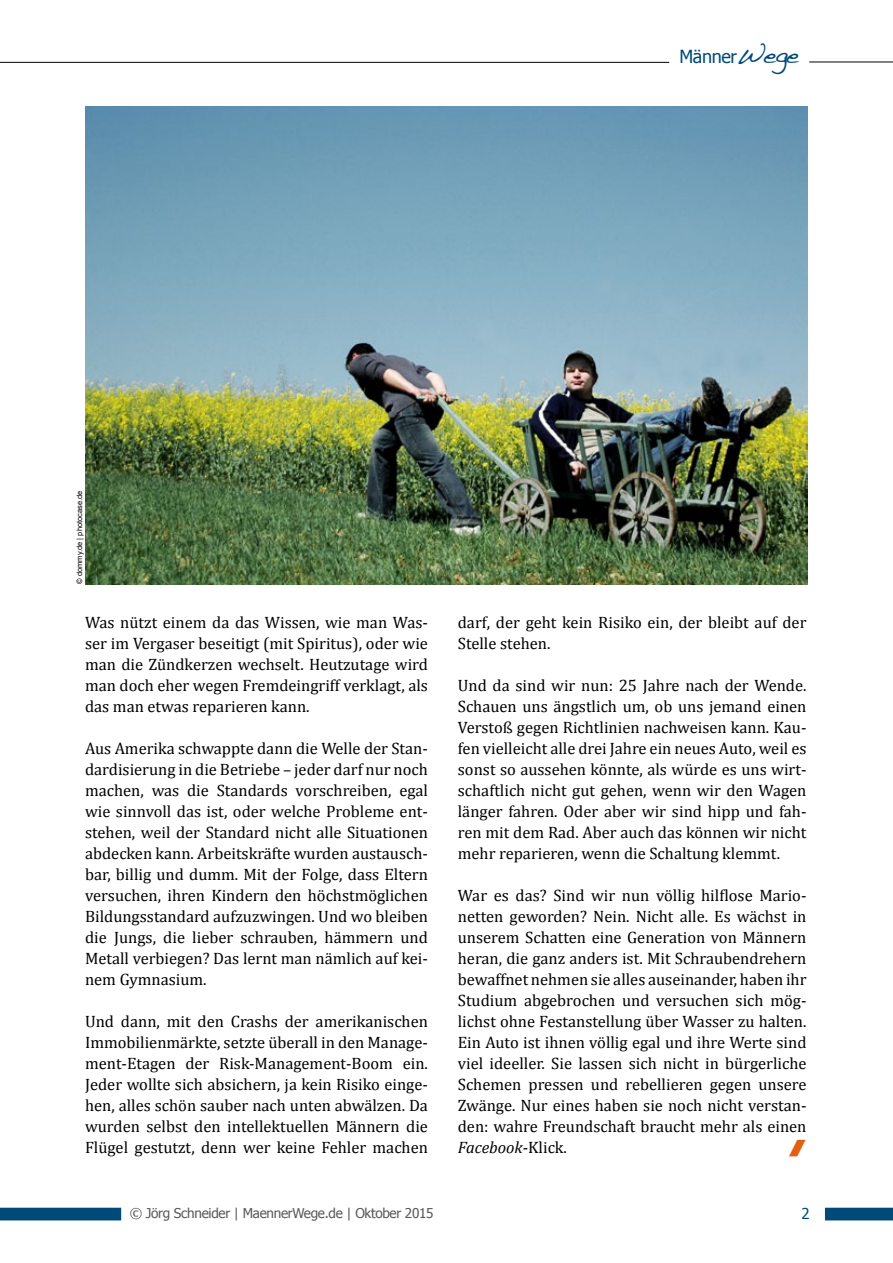
<style>
.page{position:relative;width:893px;height:1263px;background:#fff}
.page>*{position:absolute;margin:0;border:0;box-sizing:border-box;transform-origin:0 0}
.t1{font:18px "Tahoma";letter-spacing:-.02em;color:#004a7a}
.Lauftext_Cambria{font:16.5px/21px "Cambria";color:#000;text-align:justify}
.t2{font:15px "Tahoma";color:#004a7a}
.t3{font:13.5px "Tahoma";letter-spacing:-.02em;color:#58585a}
.Bildautor{font:7.5px "Arial";color:#000}
.s1{font-family:"Handwriting Dakota";font-size:27px}
.s2{font-style:italic}
</style>
<div class="page">
<svg style="left:0;top:1208px;width:121px;height:12px"></svg>
<svg style="left:825px;top:1208px;width:68px;height:12px"></svg>
<hr style="left:809px;top:62px;width:84px;height:1px;background:#000">
<hr style="left:0;top:62px;width:669px;height:1px;background:#000">
<img style="left:85px;top:106px;width:723px;height:479px">
<p class="t1" style="left:679px;top:45px;width:121px">Männer<span class="s1">Wege</span></p>
<p class="Bildautor" style="left:74px;top:584px;width:95px;rotate:-90deg">© dommy.de | photocase.de</p>
<p class="Lauftext_Cambria" style="left:85px;top:612px;width:344px">Was nützt einem da das Wissen, wie man Was&shy;ser im Vergaser beseitigt (mit Spiritus), oder wie man die Zündkerzen wechselt. Heutzutage wird man doch eher wegen Fremdeingriff verklagt, als das man etwas reparieren kann.</p>
<p class="Lauftext_Cambria" style="left:85px;top:738px;width:344px">Aus Amerika schwappte dann die Welle der Stan&shy;dardisierung in die Betriebe – jeder darf nur noch machen, was die Standards vorschreiben, egal wie sinnvoll das ist, oder welche Probleme ent&shy;stehen, weil der Standard nicht alle Situationen abdecken kann. Arbeitskräfte wurden austausch&shy;bar, billig und dumm. Mit der Folge, dass Eltern versuchen, ihren Kindern den höchstmöglichen Bildungsstandard aufzuzwingen. Und wo bleiben die Jungs, die lieber schrauben, hämmern und Metall verbiegen? Das lernt man nämlich auf kei&shy;nem Gymnasium.</p>
<p class="Lauftext_Cambria" style="left:85px;top:1011px;width:344px">Und dann, mit den Crashs der amerikanischen Immobilienmärkte, setzte überall in den Manage&shy;ment-Etagen der Risk-Management-Boom ein.<br>Jeder wollte sich absichern, ja kein Risiko einge&shy;hen, alles schön sauber nach unten abwälzen. Da wurden selbst den intellektuellen Männern die Flügel gestutzt, denn wer keine Fehler machen</p>
<p class="Lauftext_Cambria" style="left:458px;top:612px;width:350px">darf, der geht kein Risiko ein, der bleibt auf der<br>Stelle stehen.</p>
<p class="Lauftext_Cambria" style="left:458px;top:675px;width:350px">Und da sind wir nun: 25 Jahre nach der Wende.<br>Schauen uns ängstlich um, ob uns jemand einen Verstoß gegen Richtlinien nachweisen kann. Kau&shy;fen vielleicht alle drei Jahre ein neues Auto, weil es sonst so aussehen könnte, als würde es uns wirt&shy;schaftlich nicht gut gehen, wenn wir den Wagen länger fahren. Oder aber wir sind hipp und fah&shy;ren mit dem Rad. Aber auch das können wir nicht mehr reparieren, wenn die Schaltung klemmt.</p>
<p class="Lauftext_Cambria" style="left:458px;top:885px;width:350px">War es das? Sind wir nun völlig hilflose Mario&shy;netten geworden? Nein. Nicht alle. Es wächst in unserem Schatten eine Generation von Männern heran, die ganz anders ist. Mit Schraubendrehern bewaffnet nehmen sie alles auseinander, haben ihr Studium abgebrochen und versuchen sich mög&shy;lichst ohne Festanstellung über Wasser zu halten.<br>Ein Auto ist ihnen völlig egal und ihre Werte sind viel ideeller. Sie lassen sich nicht in bürgerliche Schemen pressen und rebellieren gegen unsere Zwänge. Nur eines haben sie noch nicht verstan&shy;den: wahre Freundschaft braucht mehr als einen <span class="s2">Facebook</span>-Klick.</p>
<p class="t3" style="left:130px;top:1204px;width:305px">© Jörg Schneider | MaennerWege.de | Oktober 2015</p>
<p class="t2" style="left:801px;top:1204px;width:10px">2</p>
</div>
